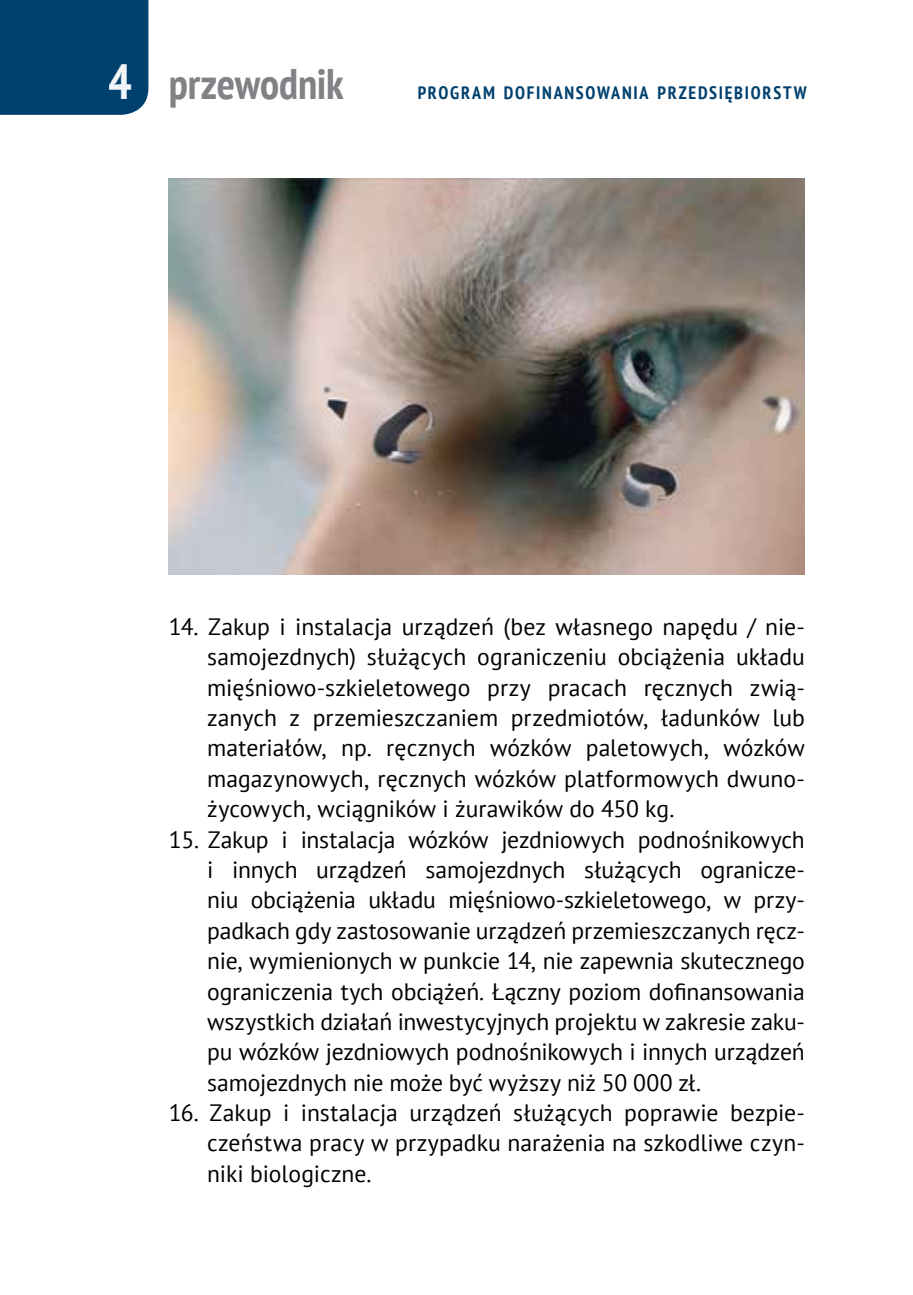
<style>
.page{position:relative;width:913px;height:1295px;background:#fff}
.page>*{position:absolute;margin:0;border:0;box-sizing:border-box;transform-origin:0 0}
.t1{font:700 condensed 42.75px "PT Sans";letter-spacing:-.005em;color:#808285}
.t2{font:23.62px/30.4px "PT Sans";color:#000;text-align:justify}
.t3{font:700 condensed 18px "PT Sans";letter-spacing:.095em;color:#00406e}
.s1{font-size:49.5px;color:#fff}
</style>
<div class="page">
<div style="left:0;top:0;width:148px;height:115px;background:#00406e"></div>
<img style="left:169px;top:179px;width:635px;height:395px">
<h1 class="t1" style="left:109px;top:56px;width:236px"><span class="s1">4</span> przewodnik</h1>
<p class="t3" style="left:417px;top:81px;width:390px">PROGRAM DOFINANSOWANIA PRZEDSIĘBIORSTW</p>
<p class="t2" style="left:207px;top:611px;width:599px;text-indent:-38px">14. Zakup i instalacja urządzeń (bez własnego napędu / nie&shy;samojezdnych) służących ograniczeniu obciążenia układu mięśniowo-szkieletowego przy pracach ręcznych zwią&shy;zanych z przemieszczaniem przedmiotów, ładunków lub materiałów, np. ręcznych wózków paletowych, wózków magazynowych, ręcznych wózków platformowych dwuno&shy;życowych, wciągników i żurawików do 450 kg.</p>
<p class="t2" style="left:207px;top:823px;width:599px;text-indent:-38px">15. Zakup i instalacja wózków jezdniowych podnośnikowych i innych urządzeń samojezdnych służących ogranicze&shy;niu obciążenia układu mięśniowo-szkieletowego, w przy&shy;padkach gdy zastosowanie urządzeń przemieszczanych ręcz&shy;nie, wymienionych w punkcie 14, nie zapewnia skutecznego ograniczenia tych obciążeń. Łączny poziom dofinansowania wszystkich działań inwestycyjnych projektu w zakresie zaku&shy;pu wózków jezdniowych podnośnikowych i innych urządzeń samojezdnych nie może być wyższy niż 50 000 zł.</p>
<p class="t2" style="left:207px;top:1097px;width:599px;text-indent:-38px">16. Zakup i instalacja urządzeń służących poprawie bezpie&shy;czeństwa pracy w przypadku narażenia na szkodliwe czyn&shy;niki biologiczne.</p>
</div>
